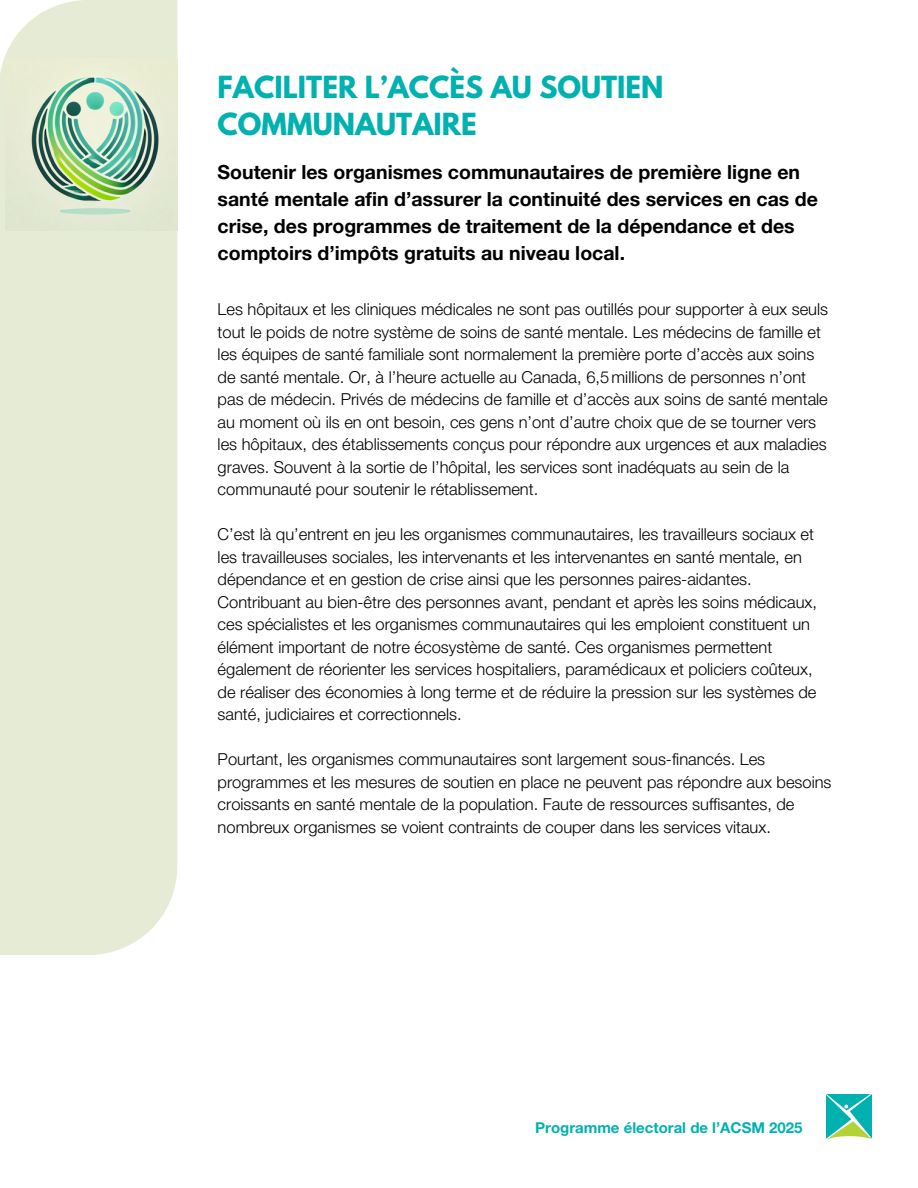
<style>
.page{position:relative;width:918px;height:1188px;background:#fff}
.page>*{position:absolute;margin:0;border:0;box-sizing:border-box;transform-origin:0 0}
.t1{font:700 27px/37.2px "League Spartan";color:#00b1b0}
.t2{font:700 19.5px/27px "Helvetica Neue LT Std";color:#000}
.t3{font:300 16.5px/22.5px "Helvetica Neue LT Std";color:#000}
.t4{font:700 15px "Helvetica Neue LT Std";color:#00b1b0}
</style>
<div class="page">
<div style="left:0;top:0;width:177px;height:955px;background:#e5ebd4"></div>
<img style="left:5px;top:59px;width:172px;height:172px">
<img style="left:826px;top:1095px;width:45px;height:44px">
<p class="t1" style="left:218px;top:72px;width:447px">FACILITER L’ACCÈS AU SOUTIEN<br>COMMUNAUTAIRE</p>
<p class="t2" style="left:218px;top:161px;width:602px">Soutenir les organismes communautaires de première ligne en santé mentale afin d’assurer la continuité des services en cas de crise, des programmes de traitement de la dépendance et des comptoirs d’impôts gratuits au niveau local.</p>
<p class="t3" style="left:218px;top:300px;width:612px">Les hôpitaux et les cliniques médicales ne sont pas outillés pour supporter à eux seuls tout le poids de notre système de soins de santé mentale. Les médecins de famille et les équipes de santé familiale sont normalement la première porte d’accès aux soins de santé mentale. Or, à l’heure actuelle au Canada, 6,5millions de personnes n’ont pas de médecin. Privés de médecins de famille et d’accès aux soins de santé mentale au moment où ils en ont besoin, ces gens n’ont d’autre choix que de se tourner vers les hôpitaux, des établissements conçus pour répondre aux urgences et aux maladies graves. Souvent à la sortie de l’hôpital, les services sont inadéquats au sein de la communauté pour soutenir le rétablissement.</p>
<h1 class="t3" style="left:218px;top:525px;width:601px">C’est là qu’entrent en jeu les organismes communautaires, les travailleurs sociaux et les travailleuses sociales, les intervenants et les intervenantes en santé mentale, en dépendance et en gestion de crise ainsi que les personnes paires-aidantes.<br>Contribuant au bien-être des personnes avant, pendant et après les soins médicaux, ces spécialistes et les organismes communautaires qui les emploient constituent un élément important de notre écosystème de santé. Ces organismes permettent également de réorienter les services hospitaliers, paramédicaux et policiers coûteux, de réaliser des économies à long terme et de réduire la pression sur les systèmes de santé, judiciaires et correctionnels.</h1>
<p class="t3" style="left:218px;top:750px;width:615px">Pourtant, les organismes communautaires sont largement sous-financés. Les programmes et les mesures de soutien en place ne peuvent pas répondre aux besoins croissants en santé mentale de la population. Faute de ressources suffisantes, de nombreux organismes se voient contraints de couper dans les services vitaux.</p>
<p class="t4" style="left:535px;top:1122px;width:269px">Programme électoral de l’ACSM 2025</p>
</div>
